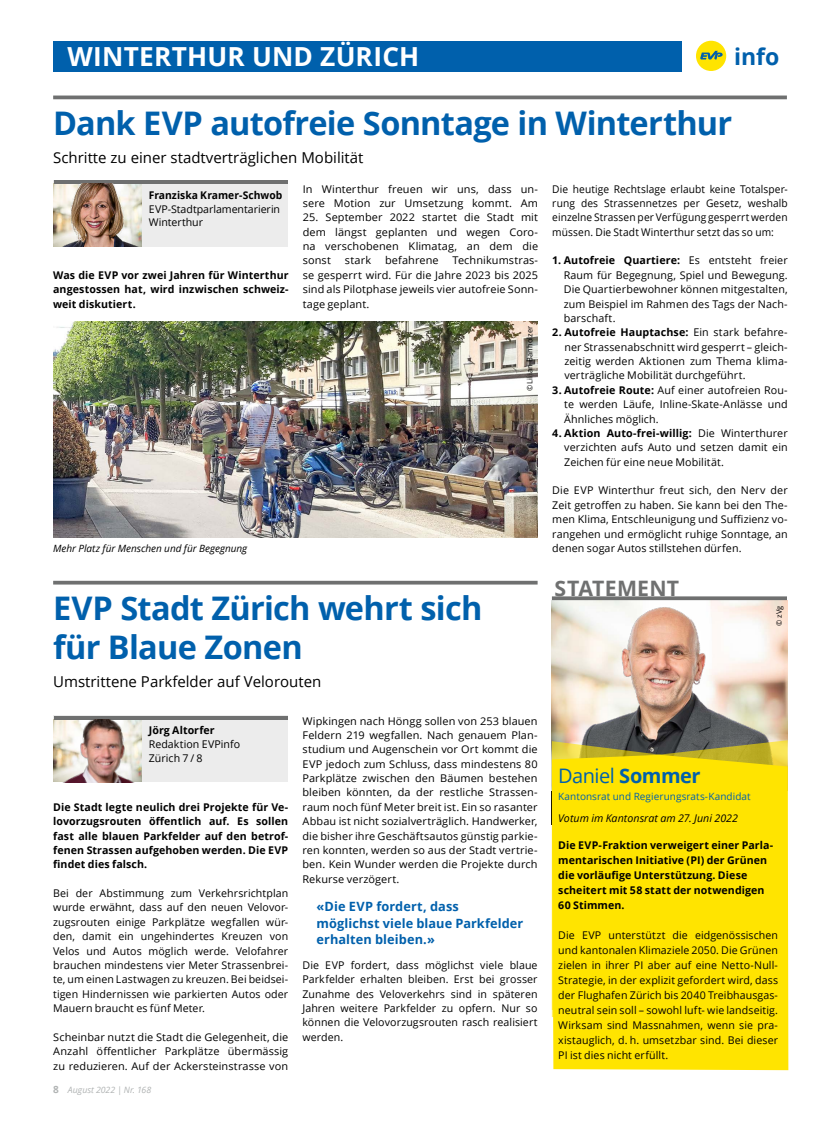
<style>
.page{position:relative;width:833px;height:1134px;background:#fff}
.page>*{position:absolute;margin:0;border:0;box-sizing:border-box;transform-origin:0 0}
.t1{font:700 32.5px/38.8px "Open Sans";letter-spacing:-.025em;color:#0060ac}
.t2{font:700 26.25px "Open Sans";letter-spacing:.005em;color:#fff}
.t3{font:700 23px "Open Sans";color:#0060ac}
.t4{font:700 21.25px "Open Sans";letter-spacing:.01em;color:#6f7070}
.t5{font:20px "Open Sans";letter-spacing:-.03em;color:#0060ac}
.t6{font:15px "Open Sans";color:#000}
.t7{font:700 12.75px/16.2px "Open Sans";letter-spacing:.005em;color:#0060ac}
.t8{font:10.62px/14.4px "Open Sans";letter-spacing:.01em;color:#000;text-align:justify}
.t9{font:700 10.62px/14.4px "Open Sans";letter-spacing:.01em;color:#000;text-align:justify}
.t10{font:10.62px/14.4px "Open Sans";letter-spacing:.01em;color:#000;text-align:justify;scale:.96 1}
.t11{font:italic 10.62px "Open Sans";letter-spacing:.005em;color:#000}
.t12{font:10px "Open Sans";letter-spacing:.005em;color:#0060ac}
.t13{font:italic 10px "Open Sans";color:#000}
.t14{font:italic 8.75px "Open Sans";color:#b1b4b4}
.t15{font:7.5px "Open Sans";letter-spacing:.025em;color:#000}
.s1{font-weight:700;font-style:normal;font-size:10px}
.s2{font-weight:700}
</style>
<div class="page">
<div style="left:696px;top:41px;width:30px;height:30px;background:#ffe400;border-radius:50%"></div>
<svg style="left:700px;top:51px;width:22px;height:9px"></svg>
<div style="left:53px;top:41px;width:628px;height:30px;background:#0060ac"></div>
<img style="left:552px;top:600px;width:235px;height:140px">
<svg style="left:552px;top:741px;width:235px;height:14px;background:#938b44"></svg>
<div style="left:53px;top:716px;width:234px;height:66px;background:#ececec"></div>
<img style="left:53px;top:719px;width:88px;height:63px">
<hr style="left:54px;top:716px;width:233px;height:3px;background:#6f7070">
<div style="left:53px;top:180px;width:234px;height:66px;background:#ececec"></div>
<hr style="left:54px;top:180px;width:233px;height:4px;background:#6f7070">
<img style="left:53px;top:184px;width:88px;height:63px">
<hr style="left:53px;top:96px;width:734px;height:3px;background:#6f7070">
<hr style="left:53px;top:581px;width:484px;height:3px;background:#6f7070">
<div style="left:552px;top:755px;width:236px;height:315px;background:#ffe400"></div>
<svg style="left:552px;top:596px;width:235px;height:4px"></svg>
<img style="left:53px;top:322px;width:484px;height:216px">
<h2 class="t2" style="left:67px;top:38px;width:353px">WINTERTHUR UND ZÜRICH</h2>
<h3 class="t3" style="left:734px;top:40px;width:47px">info</h3>
<h1 class="t1" style="left:53px;top:103px;width:680px">Dank EVP autofreie Sonntage in Winterthur</h1>
<h3 class="t6" style="left:53px;top:148px;width:312px">Schritte zu einer stadtverträglichen Mobilität</h3>
<p class="t9" style="left:149px;top:188px;width:135px">Franziska Kramer-Schwob</p>
<p class="t8" style="left:149px;top:202px;width:133px;line-height:13.8px">EVP-Stadtparlamentarierin<br>Winterthur</p>
<p class="t9" style="left:53px;top:267px;width:237px">Was die EVP vor zwei Jahren für Winterthur angestossen hat, wird inzwischen schweiz&shy;weit diskutiert.</p>
<p class="t8" style="left:303px;top:181px;width:237px">In Winterthur freuen wir uns, dass un&shy;sere Motion zur Umsetzung kommt. Am</p>
<p class="t8" style="left:303px;top:210px;width:237px">25. September 2022 startet die Stadt mit dem längst geplanten und wegen Coro&shy;na verschobenen Klimatag, an dem die sonst</p>
<p class="t8" style="left:345px;top:253px;width:28px">stark</p>
<p class="t8" style="left:385px;top:253px;width:55px">befahrene</p>
<p class="t8" style="left:303px;top:253px;width:237px;text-indent:150px">Technikumstras&shy;se gesperrt wird. Für die Jahre 2023 bis 2025 sind als Pilotphase jeweils vier autofreie Sonn&shy;tage geplant.</p>
<p class="t15" style="left:524px;top:391px;width:67px;rotate:-90deg">© Lilian Banholzer</p>
<p class="t13" style="left:53px;top:541px;width:196px">Mehr Platz für Menschen und für Begegnung</p>
<h1 class="t1" style="left:53px;top:588px;width:431px">EVP Stadt Zürich wehrt sich für Blaue Zonen</h1>
<h3 class="t6" style="left:53px;top:672px;width:270px">Umstrittene Parkfelder auf Velorouten</h3>
<p class="t9" style="left:149px;top:723px;width:67px">Jörg Altorfer</p>
<p class="t8" style="left:149px;top:737px;width:93px;line-height:13.8px">Redaktion EVPinfo<br>Zürich 7 / 8</p>
<p class="t9" style="left:53px;top:799px;width:237px">Die Stadt legte neulich drei Projekte für Ve&shy;lovorzugsrouten öffentlich auf. Es sollen fast alle blauen Parkfelder auf den betrof&shy;fenen Strassen aufgehoben werden. Die EVP findet dies falsch.</p>
<p class="t8" style="left:53px;top:886px;width:237px">Bei der Abstimmung zum Verkehrsrichtplan wurde erwähnt, dass auf den neuen Velovor&shy;zugsrouten einige Parkplätze wegfallen wür&shy;den, damit ein ungehindertes Kreuzen von Velos und Autos möglich werde. Velofahrer brauchen mindestens vier Meter Strassenbrei&shy;te, um einen Lastwagen zu kreuzen. Bei beidsei&shy;tigen Hindernissen wie parkierten Autos oder Mauern braucht es fünf Meter.</p>
<p class="t8" style="left:53px;top:1029px;width:237px">Scheinbar nutzt die Stadt die Gelegenheit, die Anzahl öffentlicher Parkplätze übermässig zu reduzieren. Auf der Ackersteinstrasse von</p>
<p class="t14" style="left:53px;top:1084px;width:99px"><span class="s1">8</span> August 2022 | Nr. 168</p>
<p class="t8" style="left:302px;top:713px;width:237px">Wipkingen nach Höngg sollen von 253 blauen Feldern 219 wegfallen. Nach genauem Plan&shy;studium und Augenschein vor Ort kommt die EVP jedoch zum Schluss, dass mindestens 80<br>Parkplätze zwischen den Bäumen bestehen bleiben könnten, da der restliche Strassen&shy;raum noch fünf Meter breit ist. Ein so rasanter Abbau ist nicht sozialverträglich. Handwerker, die bisher ihre Geschäftsautos günstig parkie&shy;ren konnten, werden so aus der Stadt vertrie&shy;ben. Kein Wunder werden die Projekte durch Rekurse verzögert.</p>
<p class="t7" style="left:317px;top:898px;width:208px">«Die EVP fordert, dass möglichst viele blaue Parkfelder erhalten bleiben.»</p>
<p class="t8" style="left:302px;top:957px;width:237px">Die EVP fordert, dass möglichst viele blaue Parkfelder erhalten bleiben. Erst bei grosser Zunahme des Veloverkehrs sind in späteren Jahren weitere Parkfelder zu opfern. Nur so können die Velovorzugsrouten rasch realisiert werden.</p>
<p class="t10" style="left:552px;top:181px;width:247px">Die heutige Rechtslage erlaubt keine Totalsper&shy;rung des Strassennetzes per Gesetz, weshalb einzelne Strassen per Verfügung gesperrt werden müssen. Die Stadt Winterthur setzt das so um:</p>
<p class="t8" style="left:564px;top:253px;width:225px;text-indent:-11px"><span class="s2">1. Autofreie Quartiere:</span> Es entsteht freier Raum für Begegnung, Spiel und Bewegung.<br>Die Quartierbewohner können mitgestalten, zum Beispiel im Rahmen des Tags der Nach&shy;barschaft.</p>
<p class="t8" style="left:564px;top:325px;width:225px;text-indent:-12px"><span class="s2">2. Autofreie Hauptachse:</span> Ein stark befahre&shy;ner Strassenabschnitt wird gesperrt – gleich&shy;zeitig werden Aktionen zum Thema klima&shy;verträgliche Mobilität durchgeführt.</p>
<p class="t8" style="left:564px;top:382px;width:225px;text-indent:-12px"><span class="s2">3. Autofreie Route:</span> Auf einer autofreien Rou&shy;te werden Läufe, Inline-Skate-Anlässe und Ähnliches möglich.</p>
<p class="t8" style="left:564px;top:426px;width:225px;text-indent:-12px"><span class="s2">4. Aktion Auto-frei-willig:</span> Die Winterthurer verzichten aufs Auto und setzen damit ein Zeichen für eine neue Mobilität.</p>
<p class="t8" style="left:552px;top:483px;width:237px">Die EVP Winterthur freut sich, den Nerv der Zeit getroffen zu haben. Sie kann bei den The&shy;men Klima, Entschleunigung und Suffizienz vo&shy;rangehen und ermöglicht ruhige Sonntage, an denen sogar Autos stillstehen dürfen.</p>
<h3 class="t4" style="left:554px;top:574px;width:126px">STATEMENT</h3>
<p class="t15" style="left:774px;top:626px;width:22px;rotate:-90deg">© zVg</p>
<h3 class="t5" style="left:558px;top:762px;width:144px">Daniel <span class="s2">Sommer</span></h3>
<p class="t12" style="left:558px;top:789px;width:194px">Kantonsrat und Regierungsrats-Kandidat</p>
<p class="t11" style="left:558px;top:811px;width:181px">Votum im Kantonsrat am 27. Juni 2022</p>
<p class="t9" style="left:558px;top:837px;width:216px;line-height:15px;text-align:left">Die EVP-Fraktion verweigert einer Parla&shy;mentarischen Initiative (PI) der Grünen die vorläufige Unterstützung. Diese scheitert mit 58 statt der notwendigen 60 Stimmen.</p>
<p class="t8" style="left:558px;top:927px;width:221px;line-height:15px">Die EVP unterstützt die eidgenössischen und kantonalen Klimaziele 2050. Die Grünen zielen in ihrer PI aber auf eine Netto-Null-Strategie, in der explizit gefordert wird, dass der Flughafen Zürich bis 2040 Treibhausgas&shy;neutral sein soll – sowohl luft- wie landseitig.<br>Wirksam sind Massnahmen, wenn sie pra&shy;xistauglich, d. h. umsetzbar sind. Bei dieser PI ist dies nicht erfüllt.</p>
</div>
